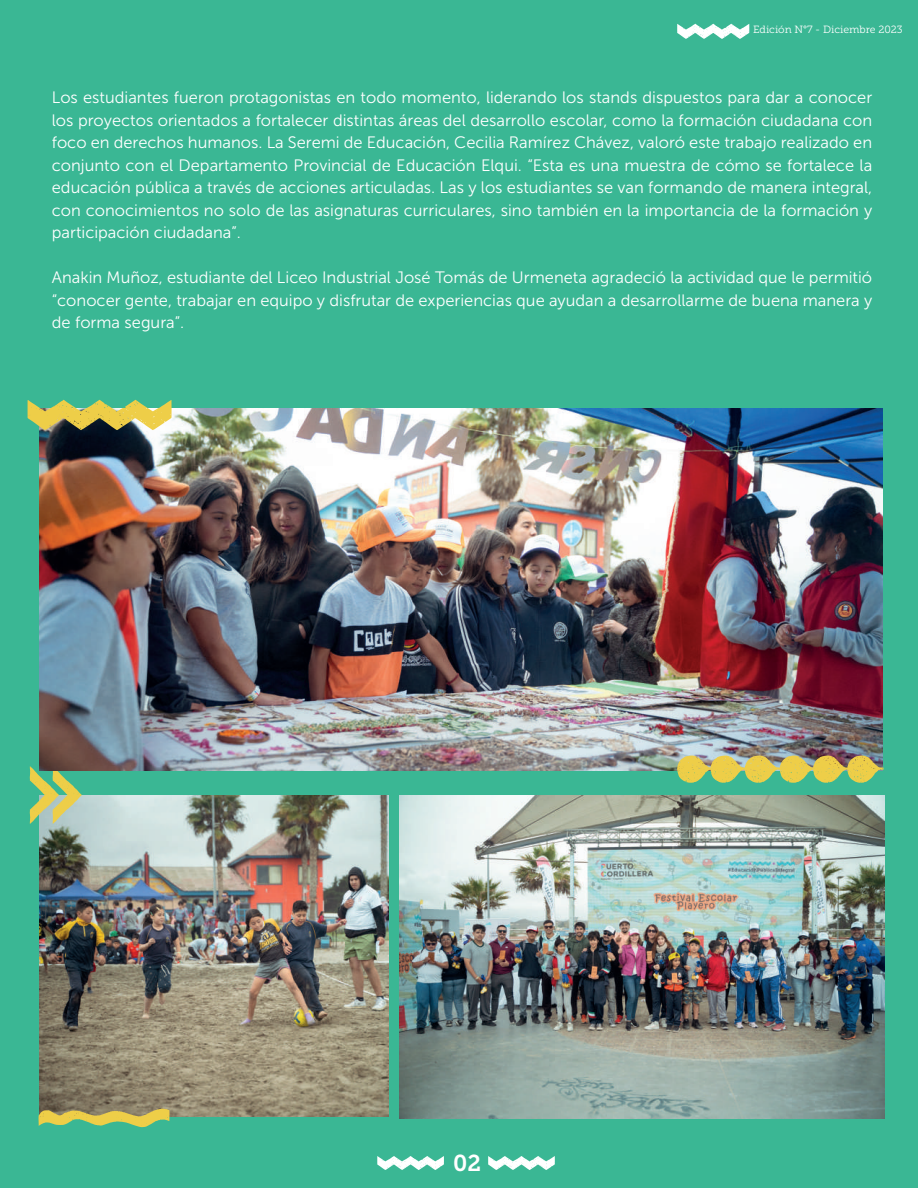
<style>
.page{position:relative;width:918px;height:1188px;background:#3ab794}
.page>*{position:absolute;margin:0;border:0;box-sizing:border-box;transform-origin:0 0}
.t1{font:22.95px "Museo Slab 700";color:#fff}
.t2{font:16.5px/22.5px "Museo Sans 300";color:#fff;text-align:justify}
.t3{font:10.5px "Museo Slab 300";color:#fff}
</style>
<div class="page">
<svg style="left:377px;top:1156px;width:67px;height:14px"></svg>
<svg style="left:488px;top:1156px;width:67px;height:14px"></svg>
<svg style="left:677px;top:24px;width:72px;height:15px"></svg>
<img style="left:40px;top:795px;width:349px;height:322px">
<svg style="left:30px;top:766px;width:52px;height:58px"></svg>
<img style="left:400px;top:795px;width:484px;height:323px">
<svg style="left:39px;top:1109px;width:131px;height:18px"></svg>
<img style="left:39px;top:408px;width:844px;height:363px">
<svg style="left:27px;top:400px;width:145px;height:30px"></svg>
<img style="left:677px;top:756px;width:207px;height:27px">
<p class="t3" style="left:753px;top:23px;width:151px">Edición N°7 - Diciembre 2023</p>
<p class="t2" style="left:52px;top:87px;width:822px">Los estudiantes fueron protagonistas en todo momento, liderando los stands dispuestos para dar a conocer los proyectos orientados a fortalecer distintas áreas del desarrollo escolar, como la formación ciudadana con foco en derechos humanos. La Seremi de Educación, Cecilia Ramírez Chávez, valoró este trabajo realizado en conjunto con el Departamento Provincial de Educación Elqui. “Esta es una muestra de cómo se fortalece la educación pública a través de acciones articuladas. Las y los estudiantes se van formando de manera integral, con conocimientos no solo de las asignaturas curriculares, sino también en la importancia de la formación y participación ciudadana”.</p>
<p class="t2" style="left:52px;top:267px;width:822px">Anakin Muñoz, estudiante del Liceo Industrial José Tomás de Urmeneta agradeció la actividad que le permitió “conocer gente, trabajar en equipo y disfrutar de experiencias que ayudan a desarrollarme de buena manera y de forma segura”.</p>
<h1 class="t1" style="left:453px;top:1150px;width:29px">02</h1>
</div>
